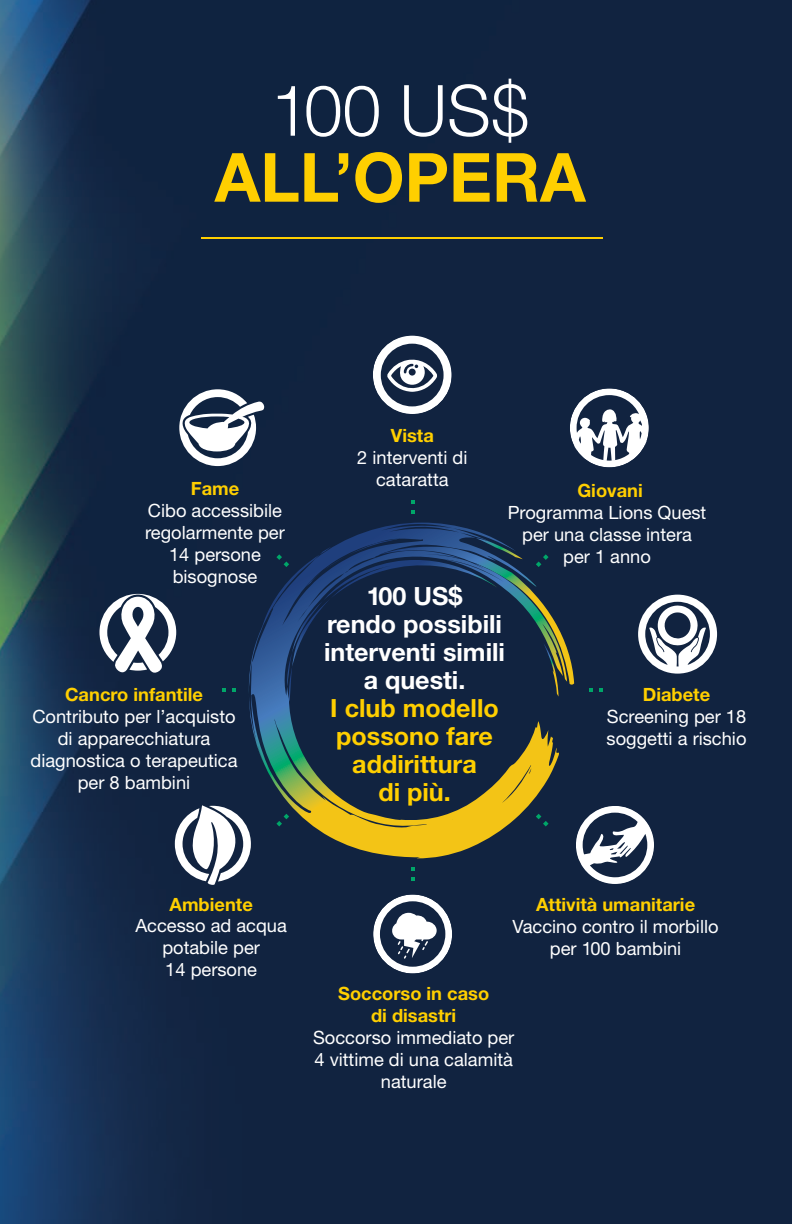
<style>
.page{position:relative;width:792px;height:1224px;background:#fff}
.page>*{position:absolute;margin:0;border:0;box-sizing:border-box;transform-origin:0 0}
.t1{font:300 70.8px "Helvetica Neue LT Std";color:#fff}
.t2{font:700 67.8px "Helvetica Neue LT Std";color:#ffcf00}
.t3{font:700 25px/28px "Helvetica Neue LT Std";color:#fff;text-align:center}
.t4{font:700 25px/28px "Helvetica Neue LT Std";color:#ffcf00;text-align:center}
.t5{font:18.2px/22px "Helvetica Neue LT Std";color:#fff;text-align:center}
.t6{font:700 18.2px/22px "Helvetica Neue LT Std";color:#ffcf00;text-align:center}
</style>
<div class="page">
<img style="left:0;top:0;width:792px;height:1224px">
<hr style="left:202px;top:237px;width:401px;height:1px;background:#ffcf00">
<svg style="left:249px;top:523px;width:318px;height:335px;background:#424b3d"></svg>
<svg style="left:373px;top:336px;width:79px;height:78px"></svg>
<svg style="left:570px;top:388px;width:79px;height:79px"></svg>
<svg style="left:373px;top:895px;width:79px;height:79px"></svg>
<svg style="left:576px;top:806px;width:78px;height:78px"></svg>
<svg style="left:638px;top:595px;width:79px;height:79px"></svg>
<svg style="left:175px;top:805px;width:76px;height:81px"></svg>
<svg style="left:179px;top:389px;width:85px;height:77px"></svg>
<svg style="left:99px;top:594px;width:77px;height:81px"></svg>
<svg style="left:411px;top:510px;width:3px;height:4px"></svg>
<svg style="left:411px;top:500px;width:3px;height:4px"></svg>
<svg style="left:411px;top:877px;width:3px;height:4px"></svg>
<svg style="left:411px;top:867px;width:3px;height:4px"></svg>
<svg style="left:589px;top:688px;width:4px;height:4px"></svg>
<svg style="left:599px;top:688px;width:4px;height:4px"></svg>
<svg style="left:222px;top:688px;width:4px;height:4px"></svg>
<svg style="left:232px;top:688px;width:4px;height:4px"></svg>
<svg style="left:536px;top:814px;width:13px;height:12px"></svg>
<svg style="left:248px;top:538px;width:326px;height:164px;background:#1a314f"></svg>
<svg style="left:276px;top:814px;width:13px;height:12px"></svg>
<h1 class="t1" style="left:271px;top:67px;width:260px">100 US$</h1>
<h2 class="t2" style="left:215px;top:136px;width:324px">all’opera</h2>
<p class="t6" style="left:191px;top:477px;width:50px">Fame</p>
<p class="t5" style="left:145px;top:499px;width:141px">Cibo accessibile regolarmente per<br>14 persone bisognose</p>
<p class="t6" style="left:65px;top:683px;width:139px">Cancro infantile</p>
<p class="t5" style="left:31px;top:705px;width:209px">Contributo per l’acquisto di apparecchiatura diagnostica o terapeutica per 8 bambini</p>
<p class="t6" style="left:391px;top:425px;width:45px">Vista</p>
<p class="t5" style="left:357px;top:447px;width:112px">2 interventi di cataratta</p>
<p class="t6" style="left:577px;top:479px;width:67px">Giovani</p>
<p class="t5" style="left:508px;top:502px;width:200px">Programma Lions Quest per una classe intera per 1 anno</p>
<h3 class="t3" style="left:324px;top:582px;width:183px">100 US$<br>rendo possibili interventi simili a questi.</h3>
<h3 class="t4" style="left:330px;top:694px;width:170px">I club modello possono fare addirittura<br>di più.</h3>
<p class="t6" style="left:643px;top:683px;width:69px">Diabete</p>
<p class="t5" style="left:607px;top:705px;width:141px;text-align:left">Screening per 18 soggetti a rischio</p>
<p class="t6" style="left:170px;top:893px;width:85px">Ambiente</p>
<p class="t5" style="left:135px;top:915px;width:153px">Accesso ad acqua potabile per<br>14 persone</p>
<p class="t6" style="left:536px;top:893px;width:161px">Attività umanitarie</p>
<p class="t5" style="left:513px;top:915px;width:208px">Vaccino contro il morbillo per 100 bambini</p>
<p class="t6" style="left:338px;top:982px;width:153px">Soccorso in caso di disastri</p>
<p class="t5" style="left:313px;top:1026px;width:203px">Soccorso immediato per<br>4 vittime di una calamità naturale</p>
</div>
